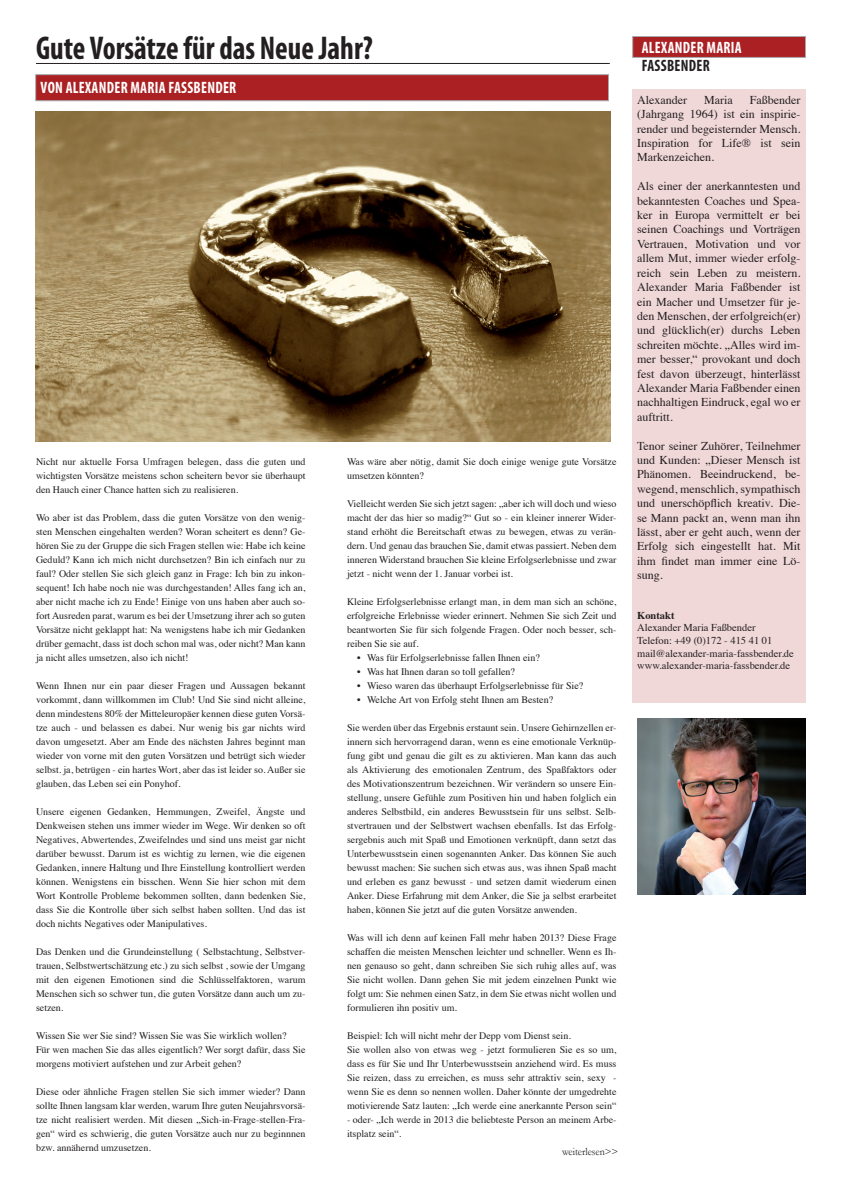
<style>
.page{position:relative;width:842px;height:1191px;background:#fff}
.page>*{position:absolute;margin:0;border:0;box-sizing:border-box;transform-origin:0 0}
.t1{font:700 condensed 33px "Myriad Pro";color:#231f20;scale:.91 1}
.t2{font:700 condensed 16.5px "Myriad Pro";letter-spacing:.02em;color:#fff;scale:.91 1}
.t3{font:700 condensed 16.5px "Myriad Pro";letter-spacing:.02em;color:#231f20;scale:.91 1}
.t4{font:12px/14.4px "Times";color:#231f20;text-align:justify}
.t5{font:11px "Garamond";color:#231f20;scale:.91 1}
.t6{font:10.5px/12.6px "Times";color:#231f20}
.t7{font:700 10.5px "Times";color:#231f20}
.t8{font:10px/14px "Times";color:#231f20;text-align:justify}
</style>
<div class="page">
<div style="left:35px;top:74px;width:574px;height:27px;background:#ab2022;border:1px solid #a8a9ad"></div>
<img style="left:637px;top:718px;width:169px;height:177px">
<div style="left:632px;top:89px;width:174px;height:613px;background:#f0d7d8"></div>
<div style="left:632px;top:36px;width:174px;height:22px;background:#ab2022;border:1px solid #a8a9ad"></div>
<hr style="left:36px;top:63px;width:574px;height:1px;background:#231f20">
<img style="left:35px;top:112px;width:576px;height:329px">
<h1 class="t1" style="left:36px;top:27px;width:372px">GUTE VORSÄTZE FÜR DAS NEUE JAHR?</h1>
<h2 class="t2" style="left:41px;top:78px;width:217px">VON ALEXANDER MARIA FASSBENDER</h2>
<p class="t8" style="left:36px;top:453px;width:271px">Nicht nur aktuelle Forsa Umfragen belegen, dass die guten und wichtigsten Vorsätze meistens schon scheitern bevor sie überhaupt den Hauch einer Chance hatten sich zu realisieren.</p>
<p class="t8" style="left:36px;top:509px;width:271px">Wo aber ist das Problem, dass die guten Vorsätze von den wenig&shy;sten Menschen eingehalten werden? Woran scheitert es denn? Ge&shy;hören Sie zu der Gruppe die sich Fragen stellen wie: Habe ich keine Geduld? Kann ich mich nicht durchsetzen? Bin ich einfach nur zu faul? Oder stellen Sie sich gleich ganz in Frage: Ich bin zu inkon&shy;sequent! Ich habe noch nie was durchgestanden! Alles fang ich an, aber nicht mache ich zu Ende! Einige von uns haben aber auch so&shy;fort Ausreden parat, warum es bei der Umsetzung ihrer ach so guten Vorsätze nicht geklappt hat: Na wenigstens habe ich mir Gedanken drüber gemacht, dass ist doch schon mal was, oder nicht? Man kann ja nicht alles umsetzen, also ich nicht!</p>
<p class="t8" style="left:36px;top:677px;width:271px">Wenn Ihnen nur ein paar dieser Fragen und Aussagen bekannt vorkommt, dann willkommen im Club! Und Sie sind nicht alleine, denn mindestens 80% der Mitteleuropäer kennen diese guten Vorsä&shy;tze auch - und belassen es dabei. Nur wenig bis gar nichts wird davon umgesetzt. Aber am Ende des nächsten Jahres beginnt man wieder von vorne mit den guten Vorsätzen und betrügt sich wieder selbst. ja, betrügen - ein hartes Wort, aber das ist leider so. Außer sie glauben, das Leben sei ein Ponyhof.</p>
<p class="t8" style="left:36px;top:803px;width:271px">Unsere eigenen Gedanken, Hemmungen, Zweifel, Ängste und Denkweisen stehen uns immer wieder im Wege. Wir denken so oft Negatives, Abwertendes, Zweifelndes und sind uns meist gar nicht darüber bewusst. Darum ist es wichtig zu lernen, wie die eigenen Gedanken, innere Haltung und Ihre Einstellung kontrolliert werden können. Wenigstens ein bisschen. Wenn Sie hier schon mit dem Wort Kontrolle Probleme bekommen sollten, dann bedenken Sie, dass Sie die Kontrolle über sich selbst haben sollten. Und das ist doch nichts Negatives oder Manipulatives.</p>
<p class="t8" style="left:36px;top:943px;width:271px">Das Denken und die Grundeinstellung ( Selbstachtung, Selbstver&shy;trauen, Selbstwertschätzung etc.) zu sich selbst , sowie der Umgang mit den eigenen Emotionen sind die Schlüsselfaktoren, warum Menschen sich so schwer tun, die guten Vorsätze dann auch um zu&shy;setzen.</p>
<p class="t8" style="left:36px;top:1027px;width:271px;text-align:left">Wissen Sie wer Sie sind? Wissen Sie was Sie wirklich wollen?<br>Für wen machen Sie das alles eigentlich? Wer sorgt dafür, dass Sie morgens motiviert aufstehen und zur Arbeit gehen?</p>
<p class="t8" style="left:36px;top:1083px;width:271px">Diese oder ähnliche Fragen stellen Sie sich immer wieder? Dann sollte Ihnen langsam klar werden, warum Ihre guten Neujahrsvorsä&shy;tze nicht realisiert werden. Mit diesen „Sich-in-Frage-stellen-Fra&shy;gen“ wird es schwierig, die guten Vorsätze auch nur zu beginnnen bzw. annähernd umzusetzen.</p>
<p class="t8" style="left:347px;top:453px;width:271px">Was wäre aber nötig, damit Sie doch einige wenige gute Vorsätze umsetzen könnten?</p>
<p class="t8" style="left:347px;top:495px;width:271px">Vielleicht werden Sie sich jetzt sagen: „aber ich will doch und wieso macht der das hier so madig?“ Gut so - ein kleiner innerer Wider&shy;stand erhöht die Bereitschaft etwas zu bewegen, etwas zu verän&shy;dern. Und genau das brauchen Sie, damit etwas passiert. Neben dem inneren Widerstand brauchen Sie kleine Erfolgserlebnisse und zwar jetzt - nicht wenn der 1. Januar vorbei ist.</p>
<p class="t8" style="left:347px;top:593px;width:271px">Kleine Erfolgserlebnisse erlangt man, in dem man sich an schöne, erfolgreiche Erlebnisse wieder erinnert. Nehmen Sie sich Zeit und beantworten Sie für sich folgende Fragen. Oder noch besser, sch&shy;reiben Sie sie auf.</p>
<p class="t8" style="left:357px;top:649px;width:184px">• Was für Erfolgserlebnisse fallen Ihnen ein?</p>
<p class="t8" style="left:357px;top:663px;width:160px">• Was hat Ihnen daran so toll gefallen?</p>
<p class="t8" style="left:357px;top:677px;width:228px">• Wieso waren das überhaupt Erfolgserlebnisse für Sie?</p>
<p class="t8" style="left:357px;top:691px;width:198px">• Welche Art von Erfolg steht Ihnen am Besten?</p>
<p class="t8" style="left:347px;top:719px;width:271px">Sie werden über das Ergebnis erstaunt sein. Unsere Gehirnzellen er&shy;innern sich hervorragend daran, wenn es eine emotionale Verknüp&shy;fung gibt und genau die gilt es zu aktivieren. Man kann das auch als Aktivierung des emotionalen Zentrum, des Spaßfaktors oder des Motivationszentrum bezeichnen. Wir verändern so unsere Ein&shy;stellung, unsere Gefühle zum Positiven hin und haben folglich ein anderes Selbstbild, ein anderes Bewusstsein für uns selbst. Selb&shy;stvertrauen und der Selbstwert wachsen ebenfalls. Ist das Erfolg&shy;sergebnis auch mit Spaß und Emotionen verknüpft, dann setzt das Unterbewusstsein einen sogenannten Anker. Das können Sie auch bewusst machen: Sie suchen sich etwas aus, was ihnen Spaß macht und erleben es ganz bewusst - und setzen damit wiederum einen Anker. Diese Erfahrung mit dem Anker, die Sie ja selbst erarbeitet haben, können Sie jetzt auf die guten Vorsätze anwenden.</p>
<p class="t8" style="left:347px;top:929px;width:271px">Was will ich denn auf keinen Fall mehr haben 2013? Diese Frage schaffen die meisten Menschen leichter und schneller. Wenn es Ih&shy;nen genauso so geht, dann schreiben Sie sich ruhig alles auf, was Sie nicht wollen. Dann gehen Sie mit jedem einzelnen Punkt wie folgt um: Sie nehmen einen Satz, in dem Sie etwas nicht wollen und formulieren ihn positiv um.</p>
<p class="t8" style="left:347px;top:1027px;width:271px;text-align:left">Beispiel: Ich will nicht mehr der Depp vom Dienst sein.<br>Sie wollen also von etwas weg - jetzt formulieren Sie es so um, dass es für Sie und Ihr Unterbewusstsein anziehend wird. Es muss Sie reizen, dass zu erreichen, es muss sehr attraktiv sein, sexy - wenn Sie es denn so nennen wollen. Daher könnte der umgedrehte motivierende Satz lauten: „Ich werde eine anerkannte Person sein“</p>
<p class="t8" style="left:347px;top:1111px;width:271px">- oder- „Ich werde in 2013 die beliebteste Person an meinem Arbe&shy;itsplatz sein“.</p>
<p class="t5" style="left:562px;top:1145px;width:63px">weiterlesen&gt;&gt;</p>
<h2 class="t2" style="left:642px;top:37px;width:111px">ALEXANDER MARIA</h2>
<h2 class="t3" style="left:642px;top:55px;width:76px">FASSBENDER</h2>
<p class="t4" style="left:637px;top:92px;width:51px">Alexander</p>
<p class="t4" style="left:704px;top:92px;width:30px">Maria</p>
<p class="t4" style="left:637px;top:92px;width:165px;text-indent:113px">Faßbender (Jahrgang 1964) ist ein inspirie&shy;render und begeisternder Mensch.<br>Inspiration for Life® ist sein Markenzeichen.</p>
<p class="t4" style="left:637px;top:178px;width:165px">Als einer der anerkanntesten und bekanntesten Coaches und Spea&shy;ker in Europa vermittelt er bei seinen Coachings und Vorträgen Vertrauen, Motivation und vor allem Mut, immer wieder erfolg&shy;reich sein Leben zu meistern.<br>Alexander Maria Faßbender ist ein Macher und Umsetzer für je&shy;den Menschen, der erfolgreich(er) und glücklich(er) durchs Leben schreiten möchte. „Alles wird im&shy;mer besser,“ provokant und doch fest davon überzeugt, hinterlässt Alexander Maria Faßbender einen nachhaltigen Eindruck, egal wo er auftritt.</p>
<p class="t4" style="left:637px;top:437px;width:165px">Tenor seiner Zuhörer, Teilnehmer und Kunden: „Dieser Mensch ist Phänomen. Beeindruckend, be&shy;wegend, menschlich, sympathisch und unerschöpflich kreativ. Die&shy;se Mann packt an, wenn man ihn lässt, aber er geht auch, wenn der Erfolg sich eingestellt hat. Mit ihm findet man immer eine Lö&shy;sung.</p>
<p class="t7" style="left:637px;top:605px;width:39px">Kontakt</p>
<p class="t6" style="left:637px;top:620px;width:158px">Alexander Maria Faßbender<br>Telefon: +49 (0)172 - 415 41 01 mail@alexander-maria-fassbender.de www.alexander-maria-fassbender.de</p>
</div>
